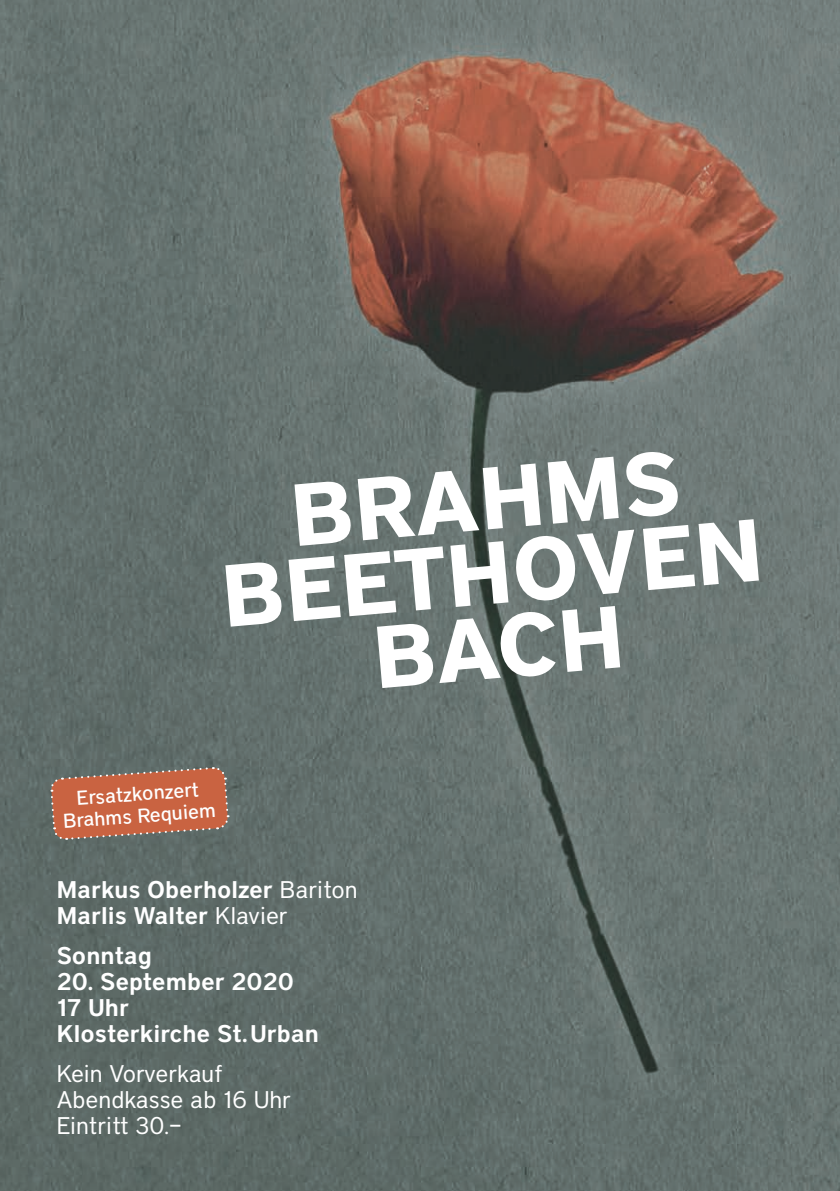
<style>
.page{position:relative;width:840px;height:1191px;background:#fff}
.page>*{position:absolute;margin:0;border:0;box-sizing:border-box;transform-origin:0 0}
.t1{font:700 87.4px/148.8px "District";color:#fff;text-align:center}
.t2{font:600 24px/26px "District";color:#fff}
.t3{font:24px/26px "District";color:#fff}
.t4{font:500 20px/22px "District";color:#fff;text-align:center}
.s1{font-weight:400}
</style>
<div class="page">
<img style="left:0;top:0;width:839px;height:1191px">
<svg style="left:49px;top:766px;width:181px;height:75px"></svg>
<h1 class="t1" style="left:284px;top:439px;width:392px;rotate:-5deg">BRAHMS<br>BACH</h1>
<h1 class="t1" style="left:215px;top:520px;width:543px;rotate:-5deg">BEETHOVEN</h1>
<p class="t4" style="left:61px;top:787px;width:154px;rotate:-4deg">Ersatzkonzert<br>Brahms Requiem</p>
<p class="t2" style="left:57px;top:876px;width:302px">Markus Oberholzer <span class="s1">Bariton<br></span>Marlis Walter <span class="s1">Klavier</span></p>
<p class="t2" style="left:57px;top:942px;width:97px">Sonntag</p>
<p class="t2" style="left:57px;top:968px;width:264px">20. September 2020<br>17 Uhr<br>Klosterkirche St.Urban</p>
<p class="t3" style="left:57px;top:1060px;width:236px">Kein Vorverkauf<br>Abendkasse ab 16 Uhr<br>Eintritt 30.–</p>
</div>
